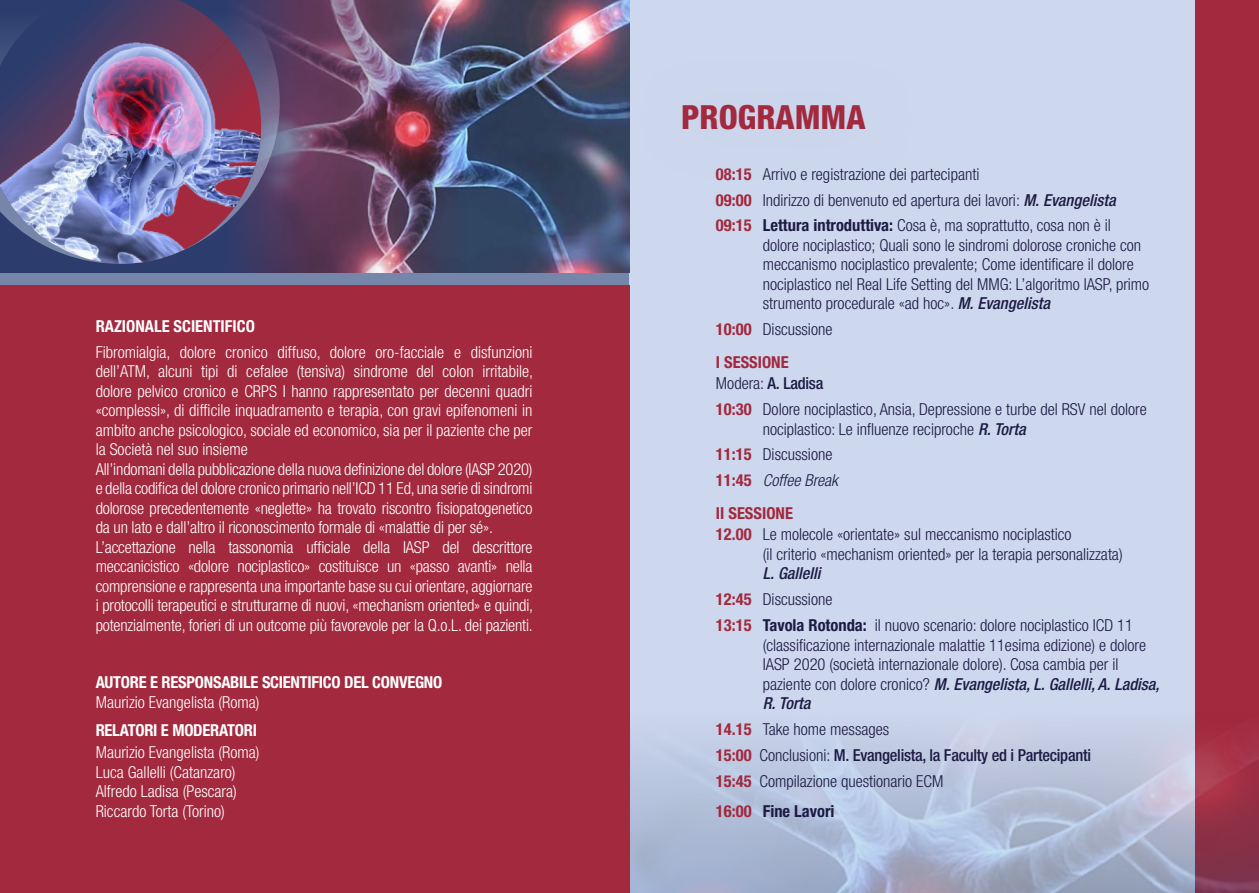
<style>
.page{position:relative;width:1259px;height:893px;background:#fff}
.page>*{position:absolute;margin:0;border:0;box-sizing:border-box;transform-origin:0 0}
.sezioni{font:800 condensed 33.3px "Helvetica Neue";color:#a2293e}
.testo{font:300 condensed 16.5px/19.5px "Helvetica Neue";color:#fff;text-align:justify}
.testo-2{font:300 condensed 16.5px/19.5px "Helvetica Neue";color:#1d1a44}
.testo-3{font:700 condensed 16.5px "Helvetica Neue";letter-spacing:-.015em;color:#fff}
.testo-4{font:500 condensed 16.5px "Helvetica Neue";letter-spacing:-.015em;color:#1d1a44}
.sezioni-2{font:700 condensed 16.5px "Helvetica Neue";color:#a2293e}
.testo-5{font:italic 300 condensed 16.5px "Helvetica Neue";color:#1d1a44}
.testo-6{font:700 condensed 16.5px "Helvetica Neue";color:#1d1a44}
.s1{font-weight:700;color:#a2293e}
.s2{font-weight:500;font-style:italic}
.s3{font-weight:700}
.s4{font-weight:300}
.s5{font-weight:700;font-style:normal;color:#a2293e}
.s6{color:#a2293e}
</style>
<div class="page">
<div style="left:629px;top:0;width:630px;height:893px;background:#cdd7ed"></div>
<div style="left:1195px;top:0;width:64px;height:893px;background:#a2293e"></div>
<img style="left:629px;top:695px;width:630px;height:198px">
<div style="left:0;top:273px;width:629px;height:36px;background:#7685aa"></div>
<div style="left:0;top:285px;width:629px;height:608px;background:#a2293e"></div>
<img style="left:197px;top:0;width:431px;height:272px">
<svg style="left:261px;top:0;width:19px;height:264px;background:#5d5076"></svg>
<svg style="left:0;top:0;width:261px;height:34px;background:#3f3c67"></svg>
<img style="left:0;top:34px;width:261px;height:230px">
<p class="testo-3" style="left:96px;top:316px;width:161px">RAZIONALE SCIENTIFICO</p>
<p class="testo" style="left:96px;top:342px;width:439px">Fibromialgia, dolore cronico diffuso, dolore oro-facciale e disfunzioni dell’ATM, alcuni tipi di cefalee (tensiva) sindrome del colon irritabile, dolore pelvico cronico e CRPS I hanno rappresentato per decenni quadri «complessi», di difficile inquadramento e terapia, con gravi epifenomeni in ambito anche psicologico, sociale ed economico, sia per il paziente che per la Società nel suo insieme</p>
<p class="testo" style="left:96px;top:459px;width:438px">All’indomani della pubblicazione della nuova definizione del dolore (IASP 2020) e della codifica del dolore cronico primario nell’ICD 11 Ed, una serie di sindromi dolorose precedentemente «neglette» ha trovato riscontro fisiopatogenetico da un lato e dall’altro il riconoscimento formale di «malattie di per sé».</p>
<p class="testo" style="left:96px;top:537px;width:439px">L’accettazione nella tassonomia ufficiale della IASP del descrittore meccanicistico «dolore nociplastico» costituisce un «passo avanti» nella comprensione e rappresenta una importante base su cui orientare, aggiornare i protocolli terapeutici e strutturarne di nuovi, «mechanism oriented» e quindi, potenzialmente, forieri di un outcome più favorevole per la Q.o.L. dei pazienti.</p>
<p class="testo-3" style="left:96px;top:672px;width:348px">AUTORE E RESPONSABILE SCIENTIFICO DEL CONVEGNO</p>
<p class="testo" style="left:96px;top:692px;width:165px">Maurizio Evangelista (Roma)</p>
<p class="testo-3" style="left:96px;top:720px;width:163px">RELATORI E MODERATORI</p>
<p class="testo" style="left:96px;top:742px;width:165px">Maurizio Evangelista (Roma)</p>
<p class="testo" style="left:96px;top:762px;width:141px">Luca Gallelli (Catanzaro)</p>
<p class="testo" style="left:96px;top:781px;width:143px">Alfredo Ladisa (Pescara)</p>
<p class="testo" style="left:96px;top:801px;width:131px">Riccardo Torta (Torino)</p>
<p class="sezioni" style="left:681px;top:96px;width:186px">PROGRAMMA</p>
<p class="testo-2" style="left:716px;top:164px;width:265px"><span class="s1">08:15</span> Arrivo e registrazione dei partecipanti</p>
<p class="testo-2" style="left:716px;top:190px;width:401px"><span class="s1">09:00</span> Indirizzo di benvenuto ed apertura dei lavori: <span class="s2">M. Evangelista</span></p>
<p class="testo-2" style="left:763px;top:216px;width:388px;text-indent:-47px"><span class="s1">09:15</span> <span class="s3">Lettura introduttiva:</span> Cosa è, ma soprattutto, cosa non è il dolore nociplastico; Quali sono le sindromi dolorose croniche con meccanismo nociplastico prevalente; Come identificare il dolore nociplastico nel Real Life Setting del MMG: L’algoritmo IASP, primo strumento procedurale «ad hoc». <span class="s2">M. Evangelista</span></p>
<p class="testo-2" style="left:716px;top:320px;width:118px"><span class="s1">10:00</span> Discussione</p>
<p class="sezioni-2" style="left:716px;top:352px;width:74px">I SESSIONE</p>
<p class="testo-4" style="left:716px;top:373px;width:109px"><span class="s4">Modera:</span> A. Ladisa</p>
<p class="testo-2" style="left:763px;top:399px;width:386px;text-indent:-47px"><span class="s1">10:30</span> Dolore nociplastico, Ansia, Depressione e turbe del RSV nel dolore nociplastico: Le influenze reciproche <span class="s2">R. Torta</span></p>
<p class="testo-2" style="left:716px;top:445px;width:118px"><span class="s1">11:15</span> Discussione</p>
<p class="testo-5" style="left:716px;top:471px;width:124px"><span class="s5">11:45</span> Coffee Break</p>
<p class="sezioni-2" style="left:716px;top:503px;width:78px">II SESSIONE</p>
<p class="testo-2" style="left:763px;top:524px;width:361px;text-indent:-47px"><span class="s1">12.00</span> Le molecole «orientate» sul meccanismo nociplastico<br>(il criterio «mechanism oriented» per la terapia personalizzata)<br><span class="s2">L. Gallelli</span></p>
<p class="testo-2" style="left:716px;top:589px;width:118px"><span class="s1">12:45</span> Discussione</p>
<p class="testo-2" style="left:763px;top:615px;width:398px;text-indent:-47px"><span class="s1">13:15</span> <span class="s3">Tavola Rotonda:</span> il nuovo scenario: dolore nociplastico ICD 11 (classificazione internazionale malattie 11esima edizione) e dolore IASP 2020 (società internazionale dolore). Cosa cambia per il paziente con dolore cronico? <span class="s2">M. Evangelista, L. Gallelli, A. Ladisa, R. Torta</span></p>
<p class="testo-2" style="left:716px;top:719px;width:175px"><span class="s1">14.15</span> Take home messages</p>
<p class="testo-4" style="left:716px;top:745px;width:376px"><span class="s1">15:00</span> <span class="s4">Conclusioni:</span> M. Evangelista, la Faculty ed i Partecipanti</p>
<p class="testo-2" style="left:716px;top:771px;width:229px"><span class="s1">15:45</span> Compilazione questionario ECM</p>
<p class="testo-6" style="left:716px;top:801px;width:120px"><span class="s6">16:00</span> Fine Lavori</p>
</div>
